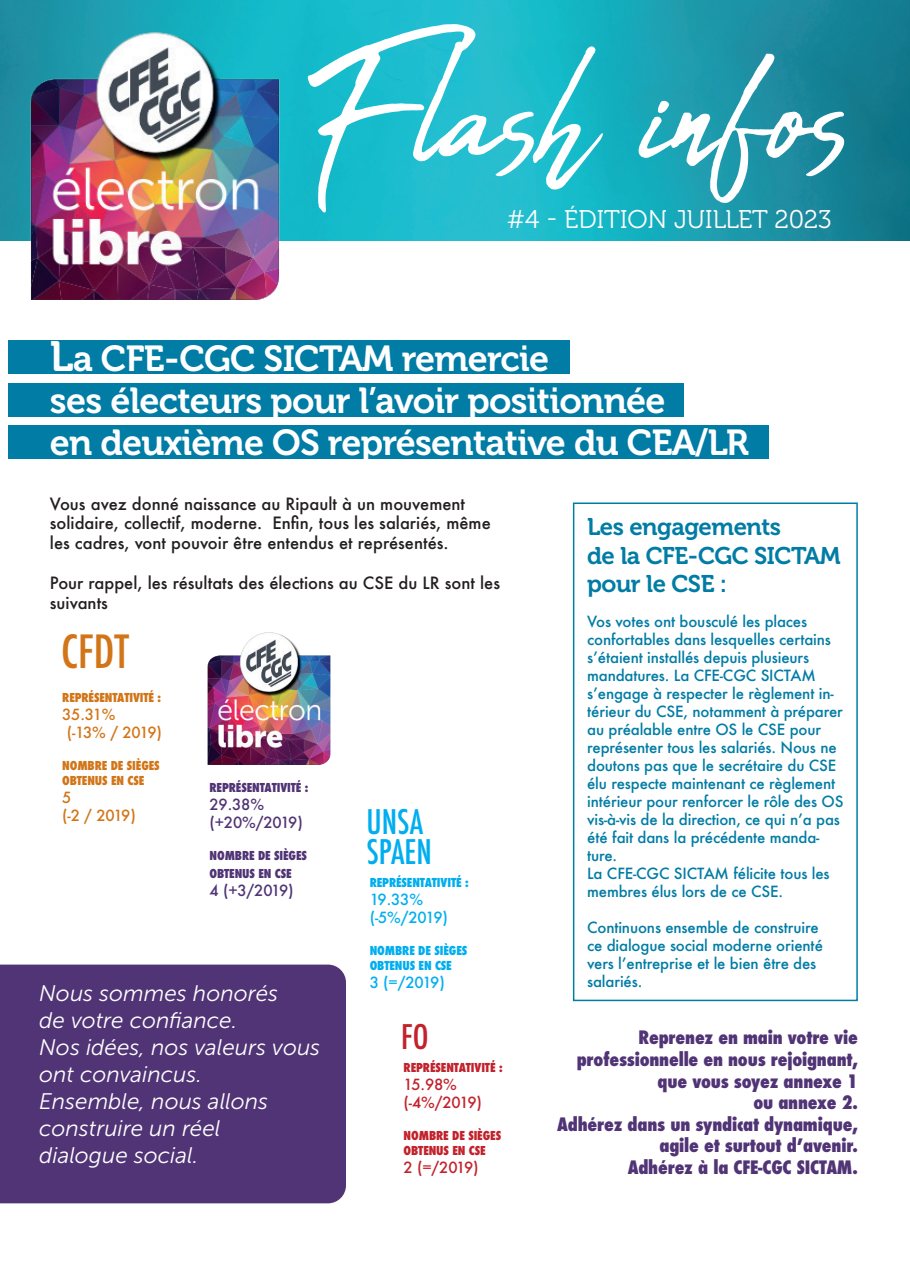
<style>
.page{position:relative;width:910px;height:1280px;background:#fff}
.page>*{position:absolute;margin:0;border:0;box-sizing:border-box;transform-origin:0 0}
.t1{font:500 condensed 44.55px "Futura";color:#d27518}
.t2{font:36px/42px "Museo 700";letter-spacing:-.02em;color:#fff}
.t3{font:500 condensed 33px/30px "Futura";color:#00aeef}
.t4{font:500 condensed 33px "Futura";color:#c2222b}
.t5{font:25.5px "Museo 300";color:#fff}
.t6{font:24px/28.8px "Museo 700";letter-spacing:-.02em;color:#007ca5}
.t7{font:italic 22.5px/27px "Museo Sans 300";color:#fff}
.t8{font:800 condensed 18px/21.6px "Futura";letter-spacing:-.01em;color:#513475;text-align:right}
.t9{font:500 16.5px/19.8px "Futura";color:#231f20}
.t10{font:500 15px/18px "Futura";letter-spacing:-.01em;color:#007ca5}
.t11{font:500 15px/18px "Futura";letter-spacing:-.085em;color:#d27518}
.t12{font:500 15px/18px "Futura";letter-spacing:-.01em;color:#513475}
.t13{font:500 15px/18px "Futura";letter-spacing:-.085em;color:#00aeef}
.t14{font:500 15px/18px "Futura";letter-spacing:-.085em;color:#c2222b}
.t15{font:800 condensed 12px/14.4px "Futura";letter-spacing:-.01em;color:#d27518}
.t16{font:800 condensed 12px/18px "Futura";letter-spacing:-.01em;color:#513475}
.t17{font:800 condensed 12px/15px "Futura";letter-spacing:-.01em;color:#00aeef}
.t18{font:800 condensed 12px/15px "Futura";letter-spacing:-.01em;color:#c2222b}
.s1{font-size:42.3px}
</style>
<div class="page">
<div style="left:0;top:964px;width:346px;height:239px;background:#513475"></div>
<img style="left:0;top:0;width:910px;height:241px">
<svg style="left:308px;top:24px;width:536px;height:189px;background:#3db7c6"></svg>
<img style="left:20px;top:30px;width:270px;height:269px">
<div style="left:9px;top:383px;width:674px;height:34px;background:#007ca5"></div>
<div style="left:9px;top:426px;width:759px;height:33px;background:#007ca5"></div>
<div style="left:573px;top:502px;width:285px;height:499px;border:2px solid #007ca5"></div>
<div style="left:9px;top:340px;width:561px;height:34px;background:#007ca5"></div>
<img style="left:207px;top:632px;width:124px;height:133px">
<h3 class="t5" style="left:507px;top:205px;width:326px">#4 - ÉDITION JUILLET 2023</h3>
<h2 class="t2" style="left:50px;top:338px;width:700px"><span class="s1">L</span>a CFE-CGC SICTAM remercie<br>ses électeurs pour l’avoir positionnée<br>en deuxième OS représentative du CEA/LR</h2>
<p class="t9" style="left:50px;top:493px;width:442px">Vous avez donné naissance au Ripault à un mouvement solidaire, collectif, moderne. Enfin, tous les salariés, même les cadres, vont pouvoir être entendus et représentés.</p>
<p class="t9" style="left:50px;top:573px;width:452px">Pour rappel, les résultats des élections au CSE du LR sont les suivants</p>
<h3 class="t6" style="left:587px;top:512px;width:255px">Les engagements<br>de la CFE-CGC SICTAM pour le CSE :</h3>
<p class="t10" style="left:587px;top:612px;width:258px">Vos votes ont bousculé les places confortables dans lesquelles certains s’étaient installés depuis plusieurs mandatures. La CFE-CGC SICTAM s’engage à respecter le règlement in&shy;térieur du CSE, notamment à préparer au préalable entre OS le CSE pour représenter tous les salariés. Nous ne doutons pas que le secrétaire du CSE élu respecte maintenant ce règlement intérieur pour renforcer le rôle des OS vis-à-vis de la direction, ce qui n’a pas été fait dans la précédente manda&shy;ture.<br>La CFE-CGC SICTAM félicite tous les membres élus lors de ce CSE.</p>
<p class="t10" style="left:587px;top:918px;width:237px">Continuons ensemble de construire ce dialogue social moderne orienté vers l’entreprise et le bien être des salariés.</p>
<h1 class="t1" style="left:61px;top:623px;width:69px">CFDT</h1>
<p class="t15" style="left:62px;top:690px;width:100px">REPRÉSENTATIVITÉ :</p>
<p class="t11" style="left:62px;top:705px;width:101px">35.31%<br>(-13% / 2019)</p>
<p class="t15" style="left:62px;top:759px;width:99px">NOMBRE DE SIÈGES<br>OBTENUS EN CSE</p>
<p class="t11" style="left:62px;top:788px;width:75px">5<br>(-2 / 2019)</p>
<p class="t16" style="left:209px;top:778px;width:100px">REPRÉSENTATIVITÉ :</p>
<p class="t12" style="left:209px;top:795px;width:95px">29.38% (+20%/2019)</p>
<p class="t16" style="left:209px;top:847px;width:99px">NOMBRE DE SIÈGES<br>OBTENUS EN CSE</p>
<p class="t12" style="left:209px;top:881px;width:86px">4 (+3/2019)</p>
<h3 class="t3" style="left:367px;top:807px;width:67px">UNSA<br>SPAEN</h3>
<p class="t17" style="left:370px;top:875px;width:100px">REPRÉSENTATIVITÉ :</p>
<p class="t13" style="left:370px;top:890px;width:80px">19.33% (-5%/2019)</p>
<p class="t17" style="left:370px;top:943px;width:99px">NOMBRE DE SIÈGES<br>OBTENUS EN CSE</p>
<p class="t13" style="left:370px;top:973px;width:77px">3 (=/2019)</p>
<h3 class="t7" style="left:39px;top:980px;width:283px">Nous sommes honorés<br>de votre confiance.<br>Nos idées, nos valeurs vous ont convaincus.<br>Ensemble, nous allons construire un réel<br>dialogue social.</h3>
<h3 class="t4" style="left:401px;top:1016px;width:29px">FO</h3>
<p class="t8" style="left:557px;top:1027px;width:302px">Reprenez en main votre vie professionnelle en nous rejoignant, que vous soyez annexe 1<br>ou annexe 2.<br>Adhérez dans un syndicat dynamique, agile et surtout d’avenir.<br>Adhérez à la CFE-CGC SICTAM.</p>
<p class="t18" style="left:404px;top:1060px;width:100px">REPRÉSENTATIVITÉ :</p>
<p class="t14" style="left:404px;top:1075px;width:80px">15.98% (-4%/2019)</p>
<p class="t18" style="left:404px;top:1128px;width:99px">NOMBRE DE SIÈGES<br>OBTENUS EN CSE</p>
<p class="t14" style="left:404px;top:1158px;width:77px">2 (=/2019)</p>
</div>
